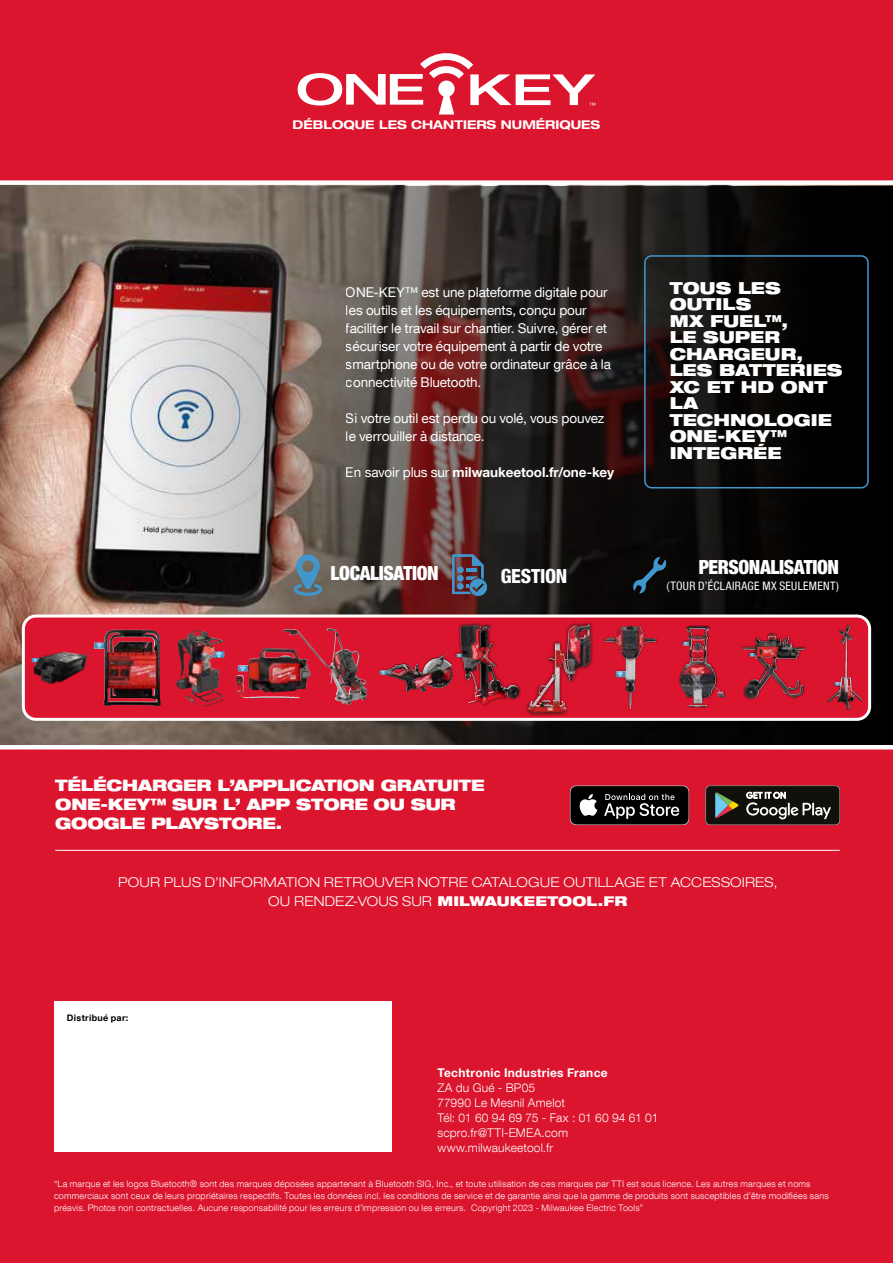
<style>
.page{position:relative;width:893px;height:1263px;background:#dc152e}
.page>*{position:absolute;margin:0;border:0;box-sizing:border-box;transform-origin:0 0}
.t1{font:900 condensed 19.5px "Helvetica Neue LT Com";letter-spacing:-.02em;color:#fff}
.t2{font:800 condensed 19.5px "Helvetica Neue LT Com";letter-spacing:-.015em;color:#fff}
.t3{font:900 expanded 16.5px/16.5px "Helvetica Neue LT Com";letter-spacing:.005em;color:#fff}
.t4{font:900 expanded 15.75px/19.4px "Helvetica Neue LT Com";letter-spacing:-.015em;color:#fff}
.t5{font:13.5px/18px "Helvetica Neue LT Com";letter-spacing:-.01em;color:#fff}
.t6{font:300 expanded 13.5px/18.9px "Helvetica Neue LT Com";letter-spacing:.015em;color:#fff;text-align:center}
.t7{font:700 13.5px "Helvetica Neue LT Com";letter-spacing:-.005em;color:#fff}
.t8{font:300 12px/15px "Helvetica Neue LT Com";letter-spacing:.015em;color:#fff}
.t9{font:700 expanded 12px "Helvetica Neue LTW1 G";color:#fff}
.t10{font:700 12px "Helvetica Neue LT Com";letter-spacing:.025em;color:#fff}
.t11{font:condensed 11.7px "Helvetica Neue LT Com";letter-spacing:.03em;color:#fff}
.t12{font:300 9px/12px "Helvetica Neue LT Com";letter-spacing:.025em;color:#fff}
.t13{font:700 9px "Helvetica Neue LT Com";letter-spacing:.035em;color:#000}
.s1{font-weight:400}
.s2{font-weight:300;font-stretch:expanded}
.s3{font-weight:900}
</style>
<div class="page">
<svg style="left:298px;top:53px;width:297px;height:62px"></svg>
<svg style="left:705px;top:785px;width:135px;height:40px;background:#3b3833"></svg>
<svg style="left:570px;top:785px;width:119px;height:40px;background:#322e2e"></svg>
<img style="left:0;top:186px;width:893px;height:559px">
<hr style="left:55px;top:850px;width:785px;height:1px;background:#fff">
<div style="left:0;top:180px;width:893px;height:5px;background:#fff"></div>
<hr style="left:0;top:745px;width:893px;height:4px;background:#fff">
<div style="left:23px;top:616px;width:847px;height:103px;background:#dc152e;border-radius:13px"></div>
<div style="left:22px;top:614px;width:849px;height:107px;border:3px solid #fff;border-radius:13px"></div>
<img style="left:31px;top:651px;width:57px;height:34px">
<img style="left:176px;top:630px;width:49px;height:72px">
<img style="left:94px;top:630px;width:20px;height:19px">
<svg style="left:327px;top:629px;width:9px;height:7px"></svg>
<img style="left:238px;top:648px;width:72px;height:45px">
<div style="left:54px;top:1001px;width:337px;height:151px;background:#fff"></div>
<div style="left:644px;top:255px;width:225px;height:233px;border:2px solid #4197cb;border-radius:7px"></div>
<div style="left:379px;top:654px;width:75px;height:39px;background:#000;opacity:.75"></div>
<img style="left:379px;top:655px;width:64px;height:37px">
<div style="left:454px;top:622px;width:68px;height:85px;background:#000;opacity:.75"></div>
<img style="left:460px;top:625px;width:16px;height:3px">
<div style="left:524px;top:621px;width:70px;height:96px;background:#000;opacity:.75"></div>
<svg style="left:577px;top:625px;width:11px;height:2px"></svg>
<img style="left:605px;top:626px;width:51px;height:83px">
<div style="left:679px;top:626px;width:47px;height:82px;background:#000;opacity:.75"></div>
<img style="left:680px;top:627px;width:27px;height:80px">
<div style="left:741px;top:632px;width:65px;height:68px;background:#000;opacity:.75"></div>
<img style="left:743px;top:634px;width:30px;height:30px">
<img style="left:828px;top:625px;width:34px;height:84px">
<svg style="left:452px;top:554px;width:35px;height:42px"></svg>
<div style="left:457px;top:583px;width:7px;height:6px;background:#4197cb;border-radius:50%"></div>
<svg style="left:294px;top:554px;width:28px;height:42px"></svg>
<svg style="left:633px;top:557px;width:33px;height:36px"></svg>
<h3 class="t9" style="left:293px;top:117px;width:309px">DÉBLOQUE LES CHANTIERS NUMÉRIQUES</h3>
<p class="t5" style="left:346px;top:282px;width:266px">ONE-KEY™ est une plateforme digitale pour les outils et les équipements, conçu pour faciliter le travail sur chantier. Suivre, gérer et sécuriser votre équipement à partir de votre smartphone ou de votre ordinateur grâce à la connectivité Bluetooth.</p>
<h3 class="t5" style="left:346px;top:408px;width:260px">Si votre outil est perdu ou volé, vous pouvez le verrouiller à distance.</h3>
<h3 class="t7" style="left:346px;top:463px;width:270px"><span class="s1">En savoir plus sur</span> milwaukeetool.fr/one-key</h3>
<h1 class="t1" style="left:331px;top:562px;width:109px">LOCALISATION</h1>
<h1 class="t2" style="left:501px;top:565px;width:68px">GESTION</h1>
<h2 class="t3" style="left:670px;top:279px;width:174px">TOUS LES<br>OUTILS<br>MX FUEL™,<br>LE SUPER<br>CHARGEUR,<br>LES BATTERIES<br>XC ET HD ONT<br>LA<br>TECHNOLOGIE<br>ONE-KEY™<br>INTEGRÉE</h2>
<h1 class="t1" style="left:699px;top:556px;width:142px">PERSONALISATION</h1>
<p class="t11" style="left:666px;top:579px;width:174px"><span class="s2">(</span>TOUR D’ÉCLAIRAGE MX SEULEMENT)</p>
<h3 class="t4" style="left:55px;top:775px;width:431px">TÉLÉCHARGER L’APPLICATION GRATUITE<br>ONE-KEY™ SUR L’ APP STORE OU SUR<br>GOOGLE PLAYSTORE.</h3>
<h3 class="t6" style="left:118px;top:872px;width:661px">POUR PLUS D’INFORMATION RETROUVER NOTRE CATALOGUE OUTILLAGE ET ACCESSOIRES,<br>OU RENDEZ-VOUS SUR <span class="s3">MILWAUKEETOOL.FR</span></h3>
<p class="t13" style="left:67px;top:1012px;width:63px">Distribué par:</p>
<h3 class="t10" style="left:437px;top:1065px;width:172px">Techtronic Industries France</h3>
<h3 class="t8" style="left:437px;top:1080px;width:222px">ZA du Gué - BP05<br>77990 Le Mesnil Amelot<br>Tél: 01 60 94 69 75 - Fax : 01 60 94 61 01 scpro.fr@TTI-EMEA.com www.milwaukeetool.fr</h3>
<p class="t12" style="left:54px;top:1177px;width:776px">“La marque et les logos Bluetooth® sont des marques déposées appartenant à Bluetooth SIG, Inc., et toute utilisation de ces marques par TTI est sous licence. Les autres marques et noms commerciaux sont ceux de leurs propriétaires respectifs. Toutes les données incl. les conditions de service et de garantie ainsi que la gamme de produits sont susceptibles d’être modifiées sans préavis. Photos non contractuelles. Aucune responsabilité pour les erreurs d’impression ou les erreurs. Copyright 2023 - Milwaukee Electric Tools”</p>
</div>
